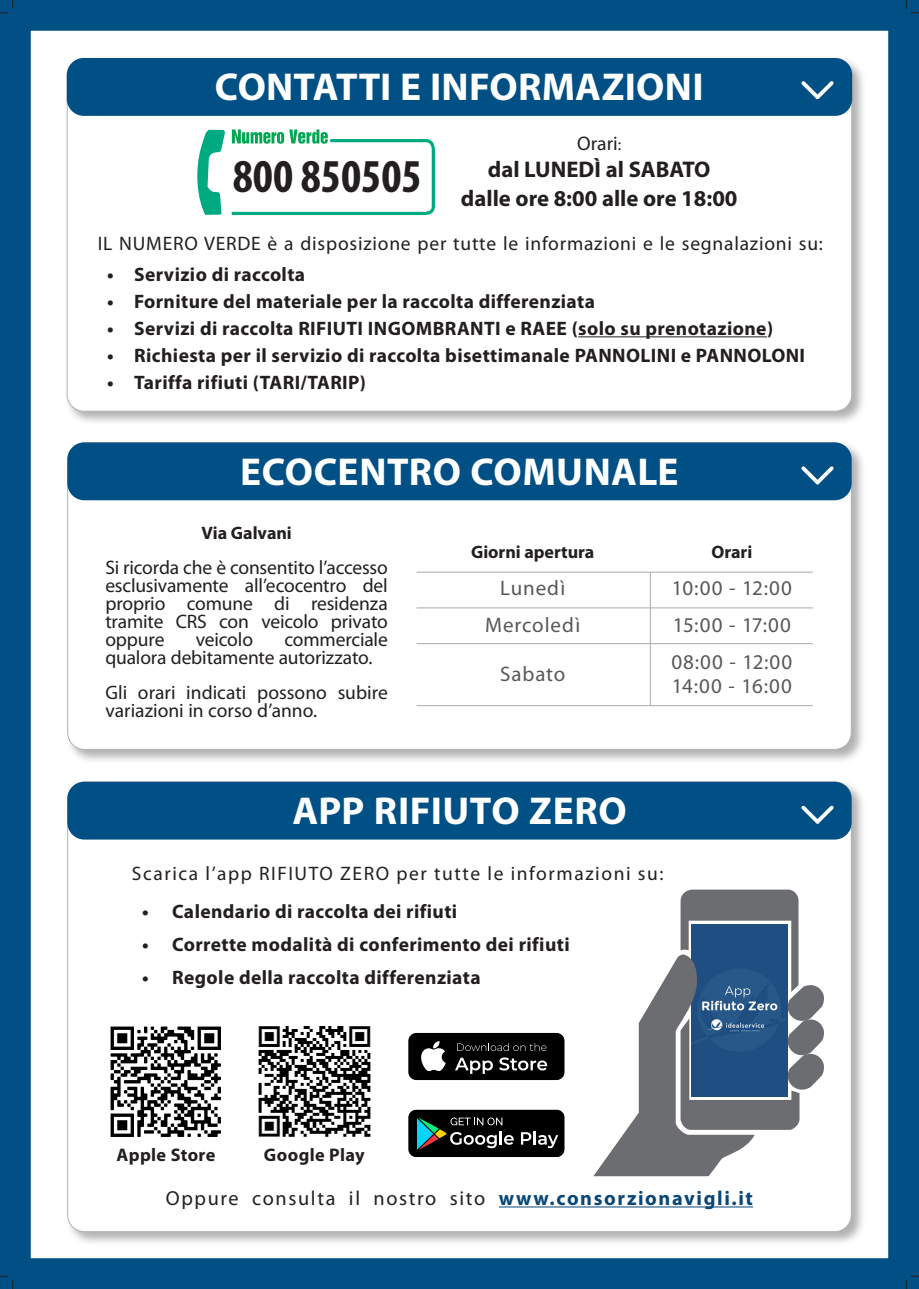
<style>
.page{position:relative;width:919px;height:1289px;background:#fff}
.page>*{position:absolute;margin:0;border:0;box-sizing:border-box;transform-origin:0 0}
.t1{font:700 condensed 47.25px "Myriad Pro";color:#231f20}
.t2{font:700 39px "Myriad Pro";letter-spacing:.01em;color:#fff}
.t3{font:700 22.65px "Myriad Pro";color:#231f20}
.t4{font:21px "Myriad Pro";letter-spacing:.045em;color:#57585a}
.t5{font:20.25px "Myriad Pro";letter-spacing:.08em;color:#231f20}
.t6{font:19.65px "Myriad Pro";color:#231f20}
.t7{font:700 19.5px "Myriad Pro";letter-spacing:.02em;color:#231f20}
.t8{font:19.5px/18px "Myriad Pro";letter-spacing:.005em;color:#231f20}
.t9{font:19.5px "Myriad Pro";letter-spacing:.04em;color:#231f20}
.t10{font:19.5px "Myriad Pro";letter-spacing:.08em;color:#231f20}
.t11{font:700 18.15px "Myriad Pro";letter-spacing:.02em;color:#231f20}
.t12{font:700 18px "Myriad Pro";letter-spacing:-.005em;color:#231f20}
.s1{font-size:16.65px}
.s2{font-weight:700;color:#0a4777}
</style>
<div class="page">
<div style="left:0;top:0;width:918px;height:1288px;border:31px solid #005085"></div>
<svg style="left:0;top:0;width:13px;height:13px"></svg>
<svg style="left:0;top:1275px;width:13px;height:13px"></svg>
<svg style="left:905px;top:0;width:13px;height:13px"></svg>
<svg style="left:905px;top:1275px;width:13px;height:13px"></svg>
<div style="left:65px;top:779px;width:800px;height:466px;background:#231f20;opacity:.35"></div>
<div style="left:68px;top:782px;width:783px;height:449px;background:#fff;border-radius:17px"></div>
<div style="left:67px;top:781px;width:784px;height:58px;background:#005085;border-radius:17px"></div>
<svg style="left:801px;top:805px;width:33px;height:19px"></svg>
<img style="left:110px;top:1026px;width:111px;height:111px">
<img style="left:258px;top:1026px;width:112px;height:111px">
<svg style="left:408px;top:1109px;width:156px;height:48px;background:#212927"></svg>
<svg style="left:408px;top:1032px;width:156px;height:48px;background:#2a2a2a"></svg>
<svg style="left:593px;top:889px;width:231px;height:287px"></svg>
<hr style="left:498px;top:1206px;width:255px;height:1px;background:#0a4777">
<div style="left:65px;top:440px;width:800px;height:323px;background:#231f20;opacity:.35"></div>
<div style="left:68px;top:443px;width:783px;height:306px;background:#fff;border-radius:17px"></div>
<div style="left:67px;top:442px;width:784px;height:58px;background:#005085;border-radius:17px"></div>
<svg style="left:801px;top:466px;width:33px;height:19px"></svg>
<hr style="left:416px;top:571px;width:396px;height:1px;background:#b2b3b7">
<hr style="left:416px;top:705px;width:396px;height:1px;background:#b2b3b7">
<hr style="left:649px;top:572px;width:2px;height:133px;background:#b2b3b7">
<hr style="left:416px;top:607px;width:396px;height:1px;background:#b2b3b7">
<hr style="left:416px;top:643px;width:396px;height:1px;background:#b2b3b7">
<div style="left:65px;top:56px;width:801px;height:369px;background:#231f20;opacity:.35"></div>
<div style="left:67px;top:58px;width:784px;height:353px;background:#fff;border-radius:17px"></div>
<div style="left:67px;top:58px;width:785px;height:58px;background:#005085;border-radius:17px"></div>
<hr style="left:578px;top:336px;width:189px;height:1px;background:#231f20">
<svg style="left:197px;top:130px;width:28px;height:85px"></svg>
<svg style="left:232px;top:129px;width:203px;height:86px"></svg>
<svg style="left:801px;top:81px;width:33px;height:19px"></svg>
<p class="t2" style="left:215px;top:61px;width:490px">CONTATTI E INFORMAZIONI</p>
<h1 class="t1" style="left:233px;top:147px;width:190px">800 850505</h1>
<p class="t6" style="left:577px;top:131px;width:45px">Orari<span class="s1">:</span></p>
<p class="t3" style="left:488px;top:155px;width:224px">dal LUNEDÌ al SABATO</p>
<p class="t3" style="left:461px;top:183px;width:278px">dalle ore 8:00 alle ore 18:00</p>
<p class="t9" style="left:98px;top:231px;width:726px">IL NUMERO VERDE è a disposizione per tutte le informazioni e le segnalazioni su:</p>
<p class="t7" style="left:107px;top:261px;width:200px">• Servizio di raccolta</p>
<p class="t7" style="left:107px;top:288px;width:489px">• Forniture del materiale per la raccolta differenziata</p>
<p class="t7" style="left:107px;top:315px;width:667px">• Servizi di raccolta RIFIUTI INGOMBRANTI e RAEE (solo su prenotazione)</p>
<p class="t7" style="left:107px;top:342px;width:699px">• Richiesta per il servizio di raccolta bisettimanale PANNOLINI e PANNOLONI</p>
<p class="t7" style="left:107px;top:369px;width:260px">• Tariffa rifiuti (TARI/TARIP)</p>
<p class="t2" style="left:240px;top:446px;width:440px">ECOCENTRO COMUNALE</p>
<p class="t12" style="left:201px;top:521px;width:92px">Via Galvani</p>
<p class="t8" style="left:105px;top:557px;width:284px;text-align:justify">Si ricorda che è consentito l’accesso esclusivamente all’ecocentro del proprio comune di residenza tramite CRS con veicolo privato oppure</p>
<p class="t8" style="left:105px;top:629px;width:284px;text-indent:179px">commerciale qualora debitamente autorizzato.</p>
<p class="t8" style="left:105px;top:683px;width:284px">Gli orari indicati possono subire variazioni in corso d’anno.</p>
<p class="t8" style="left:196px;top:629px;width:59px">veicolo</p>
<p class="t12" style="left:471px;top:540px;width:125px">Giorni apertura</p>
<p class="t12" style="left:711px;top:540px;width:42px">Orari</p>
<p class="t4" style="left:672px;top:575px;width:121px">10:00 - 12:00</p>
<p class="t4" style="left:672px;top:612px;width:120px">15:00 - 17:00</p>
<p class="t4" style="left:671px;top:649px;width:122px">08:00 - 12:00</p>
<p class="t4" style="left:671px;top:673px;width:121px">14:00 - 16:00</p>
<p class="t4" style="left:500px;top:575px;width:67px">Lunedì</p>
<p class="t4" style="left:485px;top:612px;width:96px">Mercoledì</p>
<p class="t4" style="left:500px;top:660px;width:67px">Sabato</p>
<p class="t2" style="left:292px;top:785px;width:336px">APP RIFIUTO ZERO</p>
<p class="t10" style="left:132px;top:861px;width:533px">Scarica l’app RIFIUTO ZERO per tutte le informazioni su:</p>
<p class="t7" style="left:142px;top:898px;width:316px">• Calendario di raccolta dei rifiuti</p>
<p class="t7" style="left:142px;top:931px;width:429px">• Corrette modalità di conferimento dei rifiuti</p>
<p class="t7" style="left:142px;top:964px;width:340px">• Regole della raccolta differenziata</p>
<p class="t11" style="left:116px;top:1143px;width:100px">Apple Store</p>
<p class="t11" style="left:264px;top:1143px;width:102px">Google Play</p>
<p class="t5" style="left:166px;top:1185px;width:588px">Oppure consulta il nostro sito <span class="s2">www.consorzionavigli.it</span></p>
</div>
